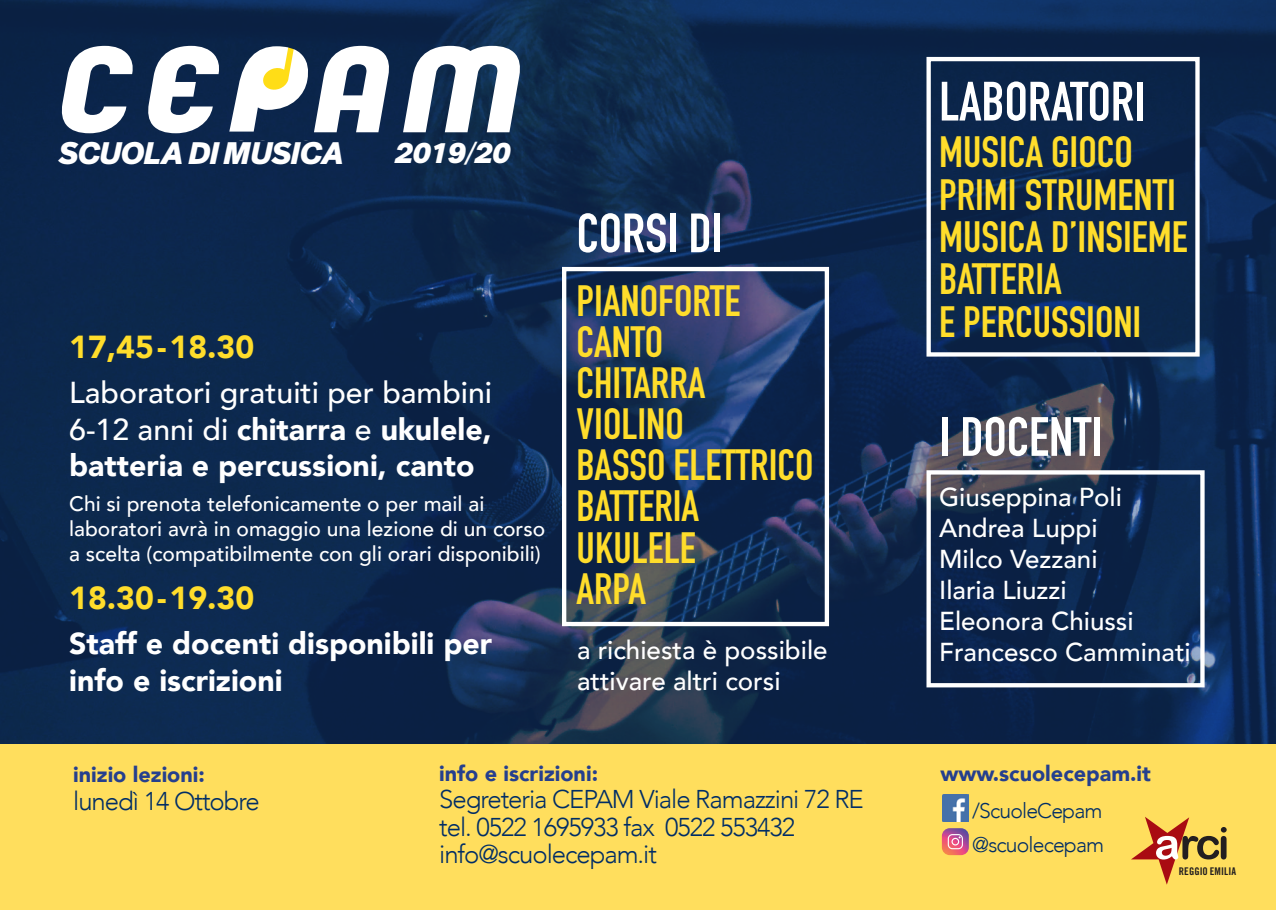
<style>
.page{position:relative;width:1276px;height:910px;background:#fff}
.page>*{position:absolute;margin:0;border:0;box-sizing:border-box;transform-origin:0 0}
.t1{font:54.3px "DIN Engschrift";color:#fff}
.t2{font:43.2px/41.1px "DIN Engschrift";color:#ffdd2b}
.t3{font:900 31.8px "Avenir";color:#ffdd2b}
.t4{font:italic 900 31.5px "Urania";letter-spacing:-.025em;color:#fff}
.t5{font:900 30.3px/36.3px "Avenir";color:#fff;text-align:justify}
.t6{font:italic 900 30.3px "Urania";letter-spacing:-.025em;color:#fff}
.t7{font:500 25.8px/31.2px "Avenir";color:#fff}
.t8{font:300 25.8px/27.3px "Avenir";letter-spacing:-.04em;color:#002d66}
.t9{font:900 21.6px "Avenir";color:#253f8e}
.t10{font:300 21.3px/34.5px "Avenir";letter-spacing:-.04em;color:#002d66}
.t11{font:500 21px/25.2px "Avenir";color:#fff}
.t12{font:10.5px "Trade Gothic Bold Cond Twenty";letter-spacing:.005em;color:#231f20}
.s1{font-weight:500}
</style>
<div class="page">
<img style="left:0;top:0;width:1276px;height:745px">
<svg style="left:61px;top:46px;width:73px;height:87px"></svg>
<svg style="left:147px;top:46px;width:73px;height:87px"></svg>
<svg style="left:403px;top:46px;width:118px;height:86px"></svg>
<svg style="left:229px;top:46px;width:161px;height:86px"></svg>
<div style="left:0;top:745px;width:1276px;height:165px;background:#ffde5d"></div>
<img style="left:942px;top:794px;width:27px;height:27px">
<svg style="left:1131px;top:817px;width:95px;height:68px"></svg>
<div style="left:926px;top:57px;width:273px;height:300px;border:4px solid #fff"></div>
<div style="left:562px;top:267px;width:267px;height:359px;border:4px solid #fff"></div>
<svg style="left:942px;top:828px;width:27px;height:27px"></svg>
<div style="left:926px;top:470px;width:278px;height:217px;border:4px solid #fff"></div>
<h3 class="t4" style="left:229px;top:133px;width:287px">SCUOLA DI MUSICA</h3>
<h3 class="t4" style="left:58px;top:133px;width:287px">SCUOLA DI MUSICA</h3>
<h3 class="t6" style="left:395px;top:134px;width:117px">2019/20</h3>
<h3 class="t3" style="left:69px;top:319px;width:187px">17,45 - 18.30</h3>
<h3 class="t5" style="left:69px;top:374px;width:424px"><span class="s1">Laboratori gratuiti per bambini 6-12 anni di</span> chitarra <span class="s1">e</span> ukulele, batteria e percussioni, canto</h3>
<p class="t11" style="left:69px;top:490px;width:477px">Chi si prenota telefonicamente o per mail ai laboratori avrà in omaggio una lezione di un corso a scelta (compatibilmente con gli orari disponibili)</p>
<h3 class="t3" style="left:69px;top:570px;width:187px">18.30 - 19.30</h3>
<h3 class="t5" style="left:69px;top:625px;width:424px">Staff e docenti disponibili per info e iscrizioni</h3>
<h1 class="t1" style="left:576px;top:201px;width:148px">CORSI DI</h1>
<h2 class="t2" style="left:576px;top:281px;width:238px">PIANOFORTE<br>CANTO<br>CHITARRA<br>VIOLINO<br>BASSO ELETTRICO<br>BATTERIA<br>UKULELE<br>ARPA</h2>
<p class="t7" style="left:577px;top:633px;width:252px">a richiesta è possibile attivare altri corsi</p>
<p class="t9" style="left:73px;top:756px;width:133px">inizio lezioni:</p>
<p class="t8" style="left:73px;top:787px;width:188px">lunedì 14 Ottobre</p>
<p class="t9" style="left:439px;top:755px;width:160px">info e iscrizioni:</p>
<p class="t8" style="left:439px;top:786px;width:426px">Segreteria CEPAM Viale Ramazzini 72 RE tel. 0522 1695933 fax 0522 553432 info@scuolecepam.it</p>
<h1 class="t1" style="left:939px;top:70px;width:207px">LABORATORI</h1>
<h2 class="t2" style="left:939px;top:131px;width:250px;line-height:42.3px">MUSICA GIOCO<br>PRIMI STRUMENTI<br>MUSICA D’INSIEME<br>BATTERIA<br>E PERCUSSIONI</h2>
<h1 class="t1" style="left:939px;top:405px;width:165px">I DOCENTI</h1>
<p class="t7" style="left:939px;top:480px;width:253px">Giuseppina Poli<br>Andrea Luppi<br>Milco Vezzani<br>Ilaria Liuzzi<br>Eleonora Chiussi<br>Francesco Camminati</p>
<p class="t9" style="left:940px;top:755px;width:212px">www.scuolecepam.it</p>
<p class="t10" style="left:972px;top:793px;width:133px">/ScuoleCepam @scuolecepam</p>
<p class="t12" style="left:1178px;top:865px;width:59px">REGGIO EMILIA</p>
</div>
